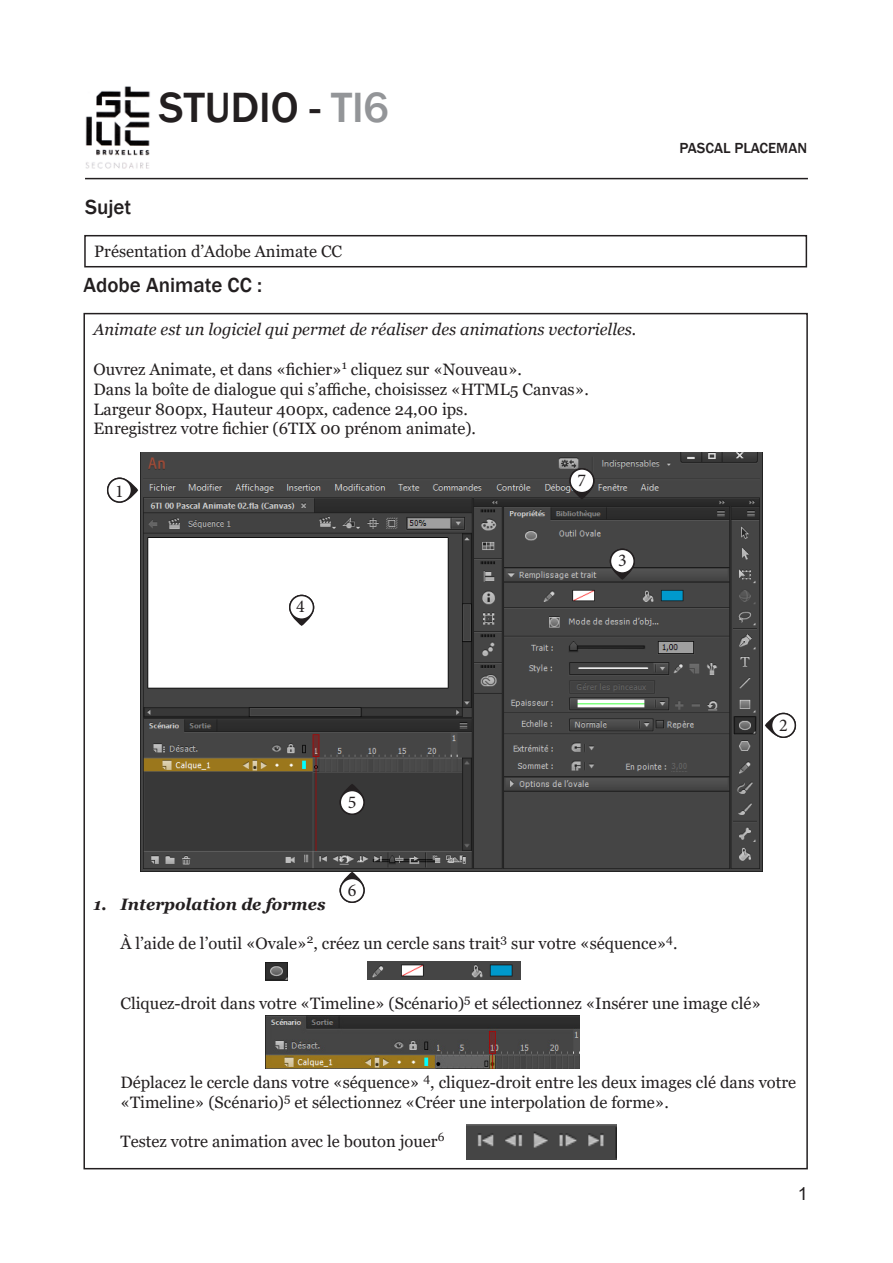
<style>
.page{position:relative;width:893px;height:1263px;background:#fff}
.page>*{position:absolute;margin:0;border:0;box-sizing:border-box;transform-origin:0 0}
.t1{font:500 43.5px "Franklin Gothic";color:#231f20}
.Titre_corp_de_texte{font:500 21px "Franklin Gothic";color:#231f20}
.t2{font:18px "Minion Pro";color:#231f20}
.t3{font:18px "Arial";color:#231f20}
.Tabulation{font:16.5px/19.8px "Georgia";color:#231f20}
.corp_de_texte{font:16.5px "Georgia";color:#231f20}
.corp_de_texte-2{font:italic 16.5px "Georgia";color:#231f20}
.t4{font:italic 700 16.5px "Georgia";color:#231f20}
.t5{font:500 15px "Franklin Gothic";color:#231f20}
.s1{color:#939598}
</style>
<div class="page">
<img style="left:86px;top:86px;width:64px;height:83px">
<hr style="left:85px;top:178px;width:723px;height:1px;background:#231f20">
<div style="left:84px;top:235px;width:723px;height:32px;border:2px solid #231f20"></div>
<img style="left:265px;top:962px;width:22px;height:19px">
<img style="left:367px;top:961px;width:154px;height:19px">
<img style="left:265px;top:1015px;width:314px;height:53px">
<img style="left:140px;top:453px;width:623px;height:419px">
<svg style="left:108px;top:478px;width:29px;height:24px"></svg>
<div style="left:107px;top:477px;width:31px;height:26px;border:2px solid #231f20;border-radius:12px"></div>
<div style="left:108px;top:478px;width:23px;height:24px;background:#fff;border-radius:50%"></div>
<div style="left:107px;top:477px;width:25px;height:26px;border:2px solid #231f20;border-radius:50%"></div>
<svg style="left:766px;top:713px;width:29px;height:24px"></svg>
<div style="left:765px;top:713px;width:31px;height:25px;border:2px solid #231f20;border-radius:12px"></div>
<div style="left:772px;top:713px;width:23px;height:24px;background:#fff;border-radius:50%"></div>
<div style="left:771px;top:713px;width:25px;height:25px;border:2px solid #231f20;border-radius:50%"></div>
<svg style="left:610px;top:549px;width:24px;height:30px"></svg>
<div style="left:610px;top:549px;width:25px;height:31px;border:2px solid #231f20;border-radius:12px"></div>
<div style="left:610px;top:549px;width:24px;height:24px;background:#fff;border-radius:50%"></div>
<div style="left:610px;top:549px;width:25px;height:25px;border:2px solid #231f20;border-radius:50%"></div>
<svg style="left:570px;top:469px;width:24px;height:29px"></svg>
<div style="left:569px;top:468px;width:25px;height:31px;border:2px solid #231f20;border-radius:12px"></div>
<div style="left:570px;top:469px;width:24px;height:24px;background:#fff;border-radius:50%"></div>
<div style="left:569px;top:468px;width:25px;height:25px;border:2px solid #231f20;border-radius:50%"></div>
<svg style="left:290px;top:595px;width:23px;height:30px"></svg>
<div style="left:289px;top:595px;width:25px;height:31px;border:2px solid #231f20;border-radius:12px"></div>
<div style="left:290px;top:595px;width:23px;height:24px;background:#fff;border-radius:50%"></div>
<div style="left:289px;top:595px;width:25px;height:25px;border:2px solid #231f20;border-radius:50%"></div>
<svg style="left:340px;top:785px;width:24px;height:29px"></svg>
<div style="left:340px;top:784px;width:25px;height:31px;border:2px solid #231f20;border-radius:12px"></div>
<div style="left:340px;top:790px;width:24px;height:24px;background:#fff;border-radius:50%"></div>
<div style="left:340px;top:790px;width:25px;height:25px;border:2px solid #231f20;border-radius:50%"></div>
<svg style="left:340px;top:873px;width:24px;height:29px"></svg>
<div style="left:340px;top:872px;width:25px;height:31px;border:2px solid #231f20;border-radius:12px"></div>
<div style="left:340px;top:878px;width:24px;height:24px;background:#fff;border-radius:50%"></div>
<div style="left:340px;top:878px;width:25px;height:25px;border:2px solid #231f20;border-radius:50%"></div>
<img style="left:467px;top:1125px;width:150px;height:34px">
<h1 class="t1" style="left:159px;top:80px;width:232px">STUDIO - <span class="s1">TI6</span></h1>
<p class="Titre_corp_de_texte" style="left:85px;top:193px;width:48px">Sujet</p>
<p class="corp_de_texte" style="left:94px;top:242px;width:249px">Présentation d’Adobe Animate CC</p>
<p class="Titre_corp_de_texte" style="left:84px;top:272px;width:180px">Adobe Animate CC :</p>
<p class="corp_de_texte-2" style="left:93px;top:319px;width:544px">Animate est un logiciel qui permet de réaliser des animations vectorielles.</p>
<p class="corp_de_texte" style="left:93px;top:359px;width:430px">Ouvrez Animate, et dans «fichier»<sup>1</sup> cliquez sur «Nouveau».</p>
<p class="corp_de_texte" style="left:93px;top:379px;width:497px">Dans la boîte de dialogue qui s’affiche, choisissez «HTML5 Canvas».</p>
<p class="corp_de_texte" style="left:93px;top:399px;width:376px">Largeur 800px, Hauteur 400px, cadence 24,00 ips.</p>
<p class="corp_de_texte" style="left:93px;top:419px;width:384px">Enregistrez votre fichier (6TIX 00 prénom animate).</p>
<p class="t2" style="left:115px;top:479px;width:10px">1</p>
<p class="t2" style="left:296px;top:594px;width:10px">4</p>
<p class="t2" style="left:348px;top:790px;width:10px">5</p>
<p class="t2" style="left:578px;top:468px;width:10px">7</p>
<p class="t2" style="left:618px;top:548px;width:10px">3</p>
<p class="t5" style="left:680px;top:139px;width:129px">PASCAL PLACEMAN</p>
<p class="t2" style="left:779px;top:713px;width:10px">2</p>
<p class="t2" style="left:348px;top:878px;width:10px">6</p>
<p class="t4" style="left:93px;top:893px;width:234px">1. Interpolation de formes</p>
<p class="Tabulation" style="left:120px;top:934px;width:559px">À l’aide de l’outil «Ovale»<sup>2</sup>, créez un cercle sans trait<sup>3</sup> sur votre «séquence»<sup>4</sup>.</p>
<p class="Tabulation" style="left:120px;top:993px;width:642px">Cliquez-droit dans votre «Timeline» (Scénario)<sup>5</sup> et sélectionnez «Insérer une image clé»</p>
<p class="Tabulation" style="left:120px;top:1072px;width:677px">Déplacez le cercle dans votre «séquence» <sup>4</sup>, cliquez-droit entre les deux images clé dans votre «Timeline» (Scénario)<sup>5</sup> et sélectionnez «Créer une interpolation de forme».</p>
<p class="Tabulation" style="left:120px;top:1132px;width:325px">Testez votre animation avec le bouton jouer<sup>6</sup></p>
<p class="t3" style="left:798px;top:1181px;width:12px">1</p>
</div>
